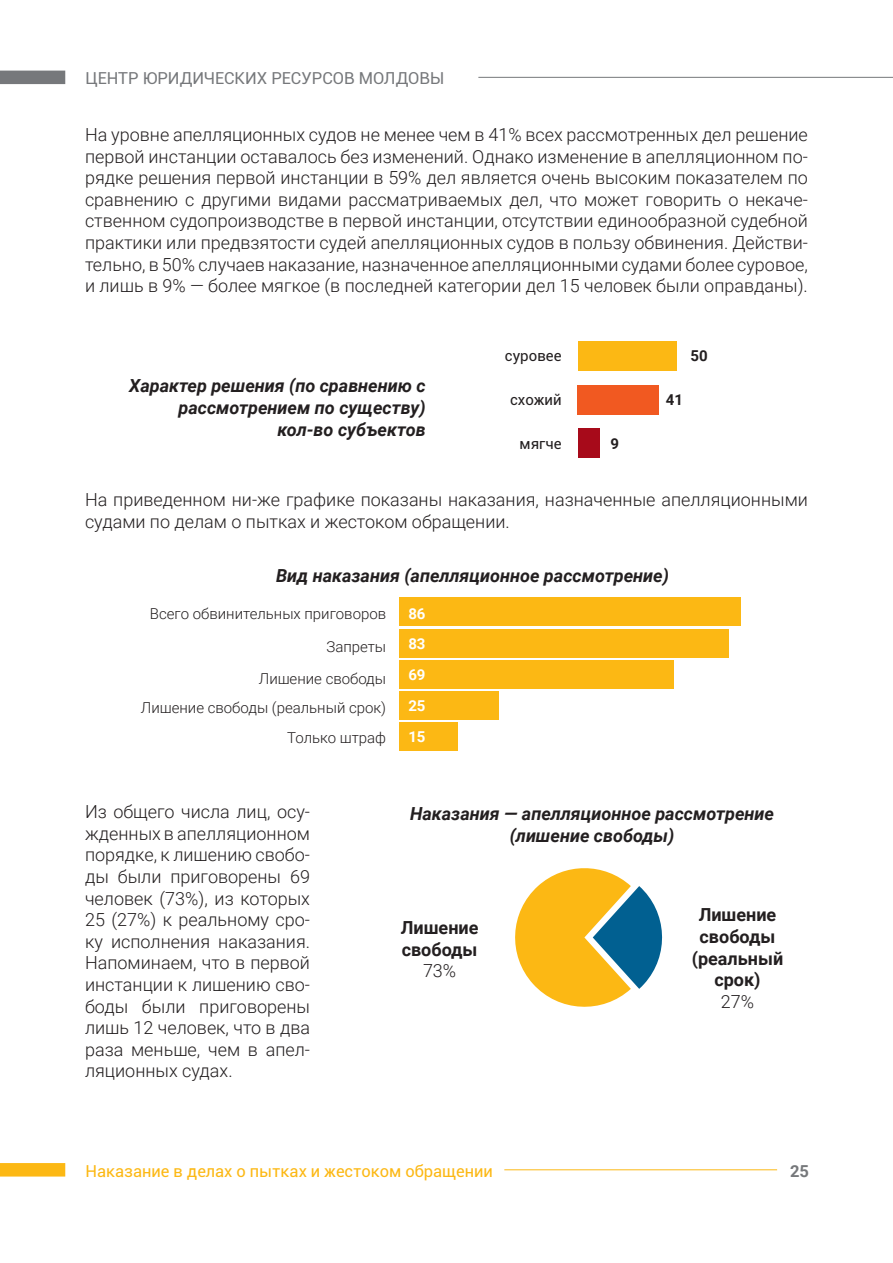
<style>
.page{position:relative;width:893px;height:1263px;background:#fff}
.page>*{position:absolute;margin:0;border:0;box-sizing:border-box;transform-origin:0 0}
.t1{font:300 18px/21.6px "Roboto";color:#231f20;text-align:justify}
.Titlu_tabel_grafic{font:italic 700 18px/21.6px "Roboto";color:#231f20;text-align:right}
.t2{font:700 18px/21.6px "Roboto";color:#231f20;text-align:center}
.t3{font:16.5px "Roboto";color:#fcb814}
.t4{font:16.5px "Roboto";color:#76787b}
.t5{font:700 16.5px "Roboto";color:#76787b}
.tabel{font:300 15px "Roboto";color:#231f20}
.t6{font:15px "Roboto";color:#231f20}
.tabel-2{font:700 15px "Roboto";color:#fff}
.t7{font:700 15px "Roboto";color:#231f20}
</style>
<div class="page">
<div style="left:0;top:1163px;width:65px;height:13px;background:#fcb814"></div>
<hr style="left:504px;top:1169px;width:273px;height:1px;background:#fcb814">
<div style="left:0;top:71px;width:65px;height:13px;background:#76787b"></div>
<hr style="left:478px;top:77px;width:415px;height:1px;background:#76787b">
<div style="left:399px;top:598px;width:342px;height:28px;background:#fcb814"></div>
<div style="left:399px;top:629px;width:329px;height:28px;background:#fcb814"></div>
<div style="left:399px;top:660px;width:274px;height:28px;background:#fcb814"></div>
<div style="left:399px;top:691px;width:100px;height:28px;background:#fcb814"></div>
<div style="left:399px;top:722px;width:59px;height:29px;background:#fcb814"></div>
<div style="left:578px;top:341px;width:99px;height:29px;background:#fcb814"></div>
<div style="left:578px;top:385px;width:81px;height:29px;background:#f15921"></div>
<div style="left:578px;top:429px;width:21px;height:29px;background:#a70a1a"></div>
<svg style="left:515px;top:868px;width:148px;height:139px"></svg>
<p class="t4" style="left:85px;top:67px;width:360px">ЦЕНТР ЮРИДИЧЕСКИХ РЕСУРСОВ МОЛДОВЫ</p>
<p class="t1" style="left:85px;top:123px;width:724px">На уровне апелляционных судов не менее чем в 41% всех рассмотренных дел решение первой инстанции оставалось без изменений. Однако изменение в апелляционном по&shy;рядке решения первой инстанции в 59% дел является очень высоким показателем по сравнению с другими видами рассматриваемых дел, что может говорить о некаче&shy;ственном судопроизводстве в первой инстанции, отсутствии единообразной судебной практики или предвзятости судей апелляционных судов в пользу обвинения. Действи&shy;тельно, в 50% случаев наказание, назначенное апелляционными судами более суровое, и лишь в 9% — более мягкое (в последней категории дел 15 человек были оправданы).</p>
<p class="Titlu_tabel_grafic" style="left:129px;top:374px;width:298px">Характер решения (по сравнению с рассмотрением по существу)</p>
<p class="Titlu_tabel_grafic" style="left:277px;top:418px;width:150px">кол-во субъектов</p>
<p class="t6" style="left:505px;top:346px;width:58px">суровее</p>
<p class="t7" style="left:691px;top:346px;width:19px">50</p>
<p class="t6" style="left:510px;top:389px;width:53px">схожий</p>
<p class="t6" style="left:519px;top:433px;width:44px">мягче</p>
<p class="t7" style="left:666px;top:389px;width:19px">41</p>
<p class="t7" style="left:610px;top:433px;width:10px">9</p>
<p class="t1" style="left:85px;top:488px;width:724px">На приведенном ни-же графике показаны наказания, назначенные апелляционными судами по делам о пытках и жестоком обращении.</p>
<p class="Titlu_tabel_grafic" style="left:276px;top:564px;width:394px">Вид наказания (апелляционное рассмотрение)</p>
<p class="tabel" style="left:150px;top:603px;width:238px">Всего обвинительных приговоров</p>
<p class="tabel-2" style="left:408px;top:603px;width:19px">86</p>
<p class="tabel-2" style="left:408px;top:633px;width:19px">83</p>
<p class="tabel-2" style="left:408px;top:664px;width:19px">69</p>
<p class="tabel-2" style="left:408px;top:695px;width:19px">25</p>
<p class="tabel-2" style="left:408px;top:726px;width:19px">15</p>
<p class="tabel" style="left:326px;top:636px;width:61px">Запреты</p>
<p class="tabel" style="left:259px;top:668px;width:129px">Лишение свободы</p>
<p class="tabel" style="left:141px;top:697px;width:247px">Лишение свободы (реальный срок)</p>
<p class="tabel" style="left:287px;top:727px;width:100px">Только штраф</p>
<p class="t1" style="left:85px;top:800px;width:227px">Из общего числа лиц, осу&shy;жденных в апелляционном порядке, к лишению свобо&shy;ды были приговорены 69 человек (73%), из которых 25 (27%) к реальному сро&shy;ку исполнения наказания.<br>Напоминаем, что в первой инстанции к лишению сво&shy;боды были приговорены лишь 12 человек, что в два раза меньше, чем в апел&shy;ляционных судах.</p>
<p class="Titlu_tabel_grafic" style="left:410px;top:802px;width:366px;text-align:center">Наказания — апелляционное рассмотрение (лишение свободы)</p>
<p class="t2" style="left:401px;top:916px;width:79px">Лишение</p>
<p class="t2" style="left:402px;top:938px;width:77px">свободы</p>
<p class="t1" style="left:423px;top:959px;width:35px">73%</p>
<p class="t2" style="left:699px;top:903px;width:79px">Лишение</p>
<p class="t2" style="left:700px;top:925px;width:77px">свободы</p>
<p class="t2" style="left:692px;top:947px;width:93px">(реальный срок)</p>
<p class="t1" style="left:721px;top:990px;width:35px">27%</p>
<p class="t3" style="left:85px;top:1159px;width:409px">Наказание в делах о пытках и жестоком обращении</p>
<p class="t5" style="left:790px;top:1159px;width:20px">25</p>
</div>
